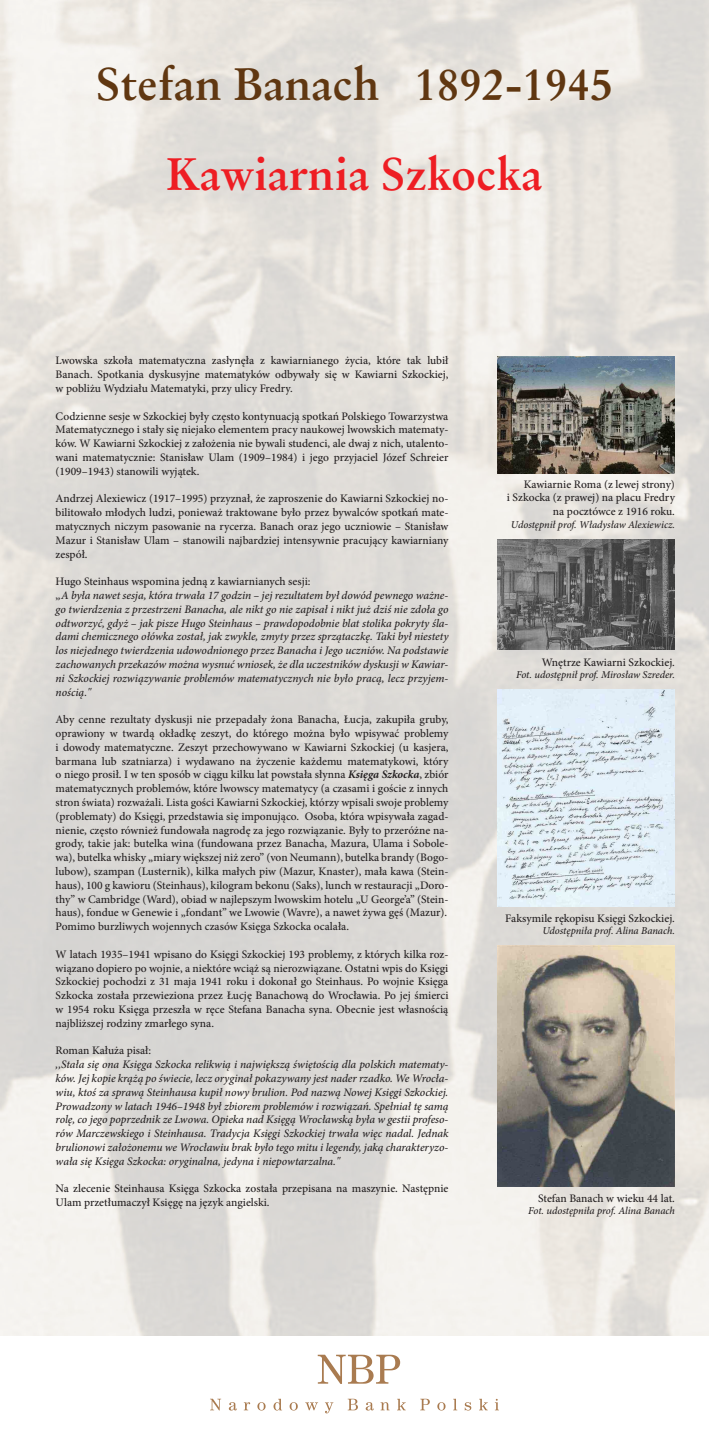
<style>
.page{position:relative;width:709px;height:1453px;background:#fff}
.page>*{position:absolute;margin:0;border:0;box-sizing:border-box;transform-origin:0 0}
.t1{font:700 46.98px "Orig Garmnd PL";color:#603711}
.t2{font:700 46.98px "Orig Garmnd PL";color:#ee1d23}
.t3{font:500 11.5px/13.8px "Minion Pro";color:#231f20;text-align:justify}
.t4{font:italic 500 11.5px/13.8px "Minion Pro";letter-spacing:-.005em;color:#231f20}
.t5{font:italic 500 10.5px "Minion Pro";letter-spacing:-.01em;color:#231f20}
.s1{font-style:normal}
.s2{font-weight:700;font-style:italic}
</style>
<div class="page">
<img style="left:0;top:0;width:709px;height:1336px">
<svg style="left:210px;top:1399px;width:11px;height:11px"></svg>
<svg style="left:229px;top:1402px;width:8px;height:8px"></svg>
<svg style="left:244px;top:1402px;width:6px;height:8px"></svg>
<svg style="left:257px;top:1402px;width:8px;height:8px"></svg>
<svg style="left:273px;top:1399px;width:9px;height:11px"></svg>
<svg style="left:289px;top:1402px;width:9px;height:8px"></svg>
<svg style="left:305px;top:1402px;width:13px;height:8px"></svg>
<svg style="left:325px;top:1402px;width:8px;height:11px"></svg>
<svg style="left:348px;top:1399px;width:10px;height:11px"></svg>
<svg style="left:366px;top:1402px;width:8px;height:8px"></svg>
<svg style="left:380px;top:1402px;width:9px;height:8px"></svg>
<svg style="left:397px;top:1399px;width:9px;height:11px"></svg>
<svg style="left:420px;top:1399px;width:10px;height:11px"></svg>
<svg style="left:437px;top:1402px;width:8px;height:8px"></svg>
<svg style="left:453px;top:1399px;width:4px;height:11px"></svg>
<svg style="left:465px;top:1402px;width:6px;height:8px"></svg>
<svg style="left:479px;top:1399px;width:9px;height:11px"></svg>
<svg style="left:495px;top:1399px;width:4px;height:11px"></svg>
<svg style="left:318px;top:1355px;width:82px;height:29px"></svg>
<img style="left:497px;top:356px;width:178px;height:118px">
<img style="left:497px;top:689px;width:178px;height:217px">
<img style="left:497px;top:945px;width:178px;height:241px">
<img style="left:497px;top:539px;width:177px;height:111px">
<h1 class="t1" style="left:96px;top:56px;width:519px">Stefan Banach 1892-1945</h1>
<h1 class="t2" style="left:166px;top:146px;width:378px">Kawiarnia Szkocka</h1>
<p class="t3" style="left:56px;top:354px;width:394px">Lwowska szkoła matematyczna zasłynęła z kawiarnianego życia, które tak lubił Banach. Spotkania dyskusyjne matematyków odbywały się w Kawiarni Szkockiej, w pobliżu Wydziału Matematyki, przy ulicy Fredry.</p>
<p class="t3" style="left:56px;top:409px;width:394px">Codzienne sesje w Szkockiej były często kontynuacją spotkań Polskiego Towarzystwa Matematycznego i stały się niejako elementem pracy naukowej lwowskich matematy&shy;ków. W Kawiarni Szkockiej z założenia nie bywali studenci, ale dwaj z nich, utalento&shy;wani matematycznie: Stanisław Ulam (1909–1984) i jego przyjaciel Józef Schreier (1909–1943) stanowili wyjątek.</p>
<p class="t3" style="left:56px;top:492px;width:394px">Andrzej Alexiewicz (1917–1995) przyznał, że zaproszenie do Kawiarni Szkockiej no&shy;bilitowało młodych ludzi, ponieważ traktowane było przez bywalców spotkań mate&shy;matycznych niczym pasowanie na rycerza. Banach oraz jego uczniowie – Stanisław Mazur i Stanisław Ulam – stanowili najbardziej intensywnie pracujący kawiarniany zespół.</p>
<p class="t4" style="left:56px;top:574px;width:394px"><span class="s1">Hugo Steinhaus wspomina jedną z kawiarnianych sesji:<br>,</span>,A była nawet sesja, która trwała 17 godzin – jej rezultatem był dowód pewnego ważne&shy;go twierdzenia z przestrzeni Banacha, ale nikt go nie zapisał i nikt już dziś nie zdoła go odtworzyć, gdyż – jak pisze Hugo Steinhaus – prawdopodobnie blat stolika pokryty śla&shy;dami chemicznego ołówka został, jak zwykle, zmyty przez sprzątaczkę. Taki był niestety los niejednego twierdzenia udowodnionego przez Banacha i Jego uczniów. Na podstawie zachowanych przekazów można wysnuć wniosek, że dla uczestników dyskusji w Kawiar&shy;ni Szkockiej rozwiązywanie problemów matematycznych nie było pracą, lecz przyjem&shy;nością."</p>
<p class="t3" style="left:56px;top:713px;width:394px">Aby cenne rezultaty dyskusji nie przepadały żona Banacha, Łucja, zakupiła gruby, oprawiony w twardą okładkę zeszyt, do którego można było wpisywać problemy i dowody matematyczne. Zeszyt przechowywano w Kawiarni Szkockiej (u kasjera, barmana lub szatniarza) i wydawano na życzenie każdemu matematykowi, który o niego prosił. I w ten sposób w ciągu kilku lat powstała słynna <span class="s2">Księga Szkocka</span>, zbiór matematycznych problemów, które lwowscy matematycy (a czasami i goście z innych stron świata) rozważali. Lista gości Kawiarni Szkockiej, którzy wpisali swoje problemy (problematy) do Księgi, przedstawia się imponująco. Osoba, która wpisywała zagad&shy;nienie, często również fundowała nagrodę za jego rozwiązanie. Były to przeróżne na&shy;grody, takie jak: butelka wina (fundowana przez Banacha, Mazura, Ulama i Sobole&shy;wa), butelka whisky „miary większej niż zero” (von Neumann), butelka brandy (Bogo&shy;lubow), szampan (Lusternik), kilka małych piw (Mazur, Knaster), mała kawa (Stein&shy;haus), 100 g kawioru (Steinhaus), kilogram bekonu (Saks), lunch w restauracji „Doro&shy;thy” w Cambridge (Ward), obiad w najlepszym lwowskim hotelu „U George’a” (Stein&shy;haus), fondue w Genewie i „fondant” we Lwowie (Wavre), a nawet żywa gęś (Mazur).<br>Pomimo burzliwych wojennych czasów Księga Szkocka ocalała.</p>
<p class="t3" style="left:56px;top:947px;width:394px">W latach 1935–1941 wpisano do Księgi Szkockiej 193 problemy, z których kilka roz&shy;wiązano dopiero po wojnie, a niektóre wciąż są nierozwiązane. Ostatni wpis do Księgi Szkockiej pochodzi z 31 maja 1941 roku i dokonał go Steinhaus. Po wojnie Księga Szkocka została przewieziona przez Łucję Banachową do Wrocławia. Po jej śmierci w 1954 roku Księga przeszła w ręce Stefana Banacha syna. Obecnie jest własnością najbliższej rodziny zmarłego syna.</p>
<p class="t3" style="left:56px;top:1044px;width:97px">Roman Kałuża pisał:</p>
<p class="t4" style="left:56px;top:1057px;width:394px;text-align:justify">,,Stała się ona Księga Szkocka relikwią i największą świętością dla polskich matematy&shy;ków. Jej kopie krążą po świecie, lecz oryginał pokazywany jest nader rzadko. We Wrocła&shy;wiu, ktoś za sprawą Steinhausa kupił nowy brulion. Pod nazwą Nowej Księgi Szkockiej.<br>Prowadzony w latach 1946–1948 był zbiorem problemów i rozwiązań. Spełniał tę samą rolę, co jego poprzednik ze Lwowa. Opieka nad Księgą Wrocławską była w gestii profeso&shy;rów Marczewskiego i Steinhausa. Tradycja Księgi Szkockiej trwała więc nadal. Jednak brulionowi założonemu we Wrocławiu brak było tego mitu i legendy, jaką charakteryzo&shy;wała się Księga Szkocka: oryginalna, jedyna i niepowtarzalna."</p>
<p class="t3" style="left:56px;top:1182px;width:394px">Na zlecenie Steinhausa Księga Szkocka została przepisana na maszynie. Następnie<br>Ulam przetłumaczył Księgę na język angielski.</p>
<p class="t3" style="left:507px;top:477px;width:169px;text-align:right">Kawiarnie Roma (z lewej strony)<br>i Szkocka (z prawej) na placu Fredry na pocztówce z 1916 roku.</p>
<p class="t5" style="left:511px;top:517px;width:165px">Udostępnił prof. Władysław Alexiewicz.</p>
<p class="t3" style="left:541px;top:655px;width:135px">Wnętrze Kawiarni Szkockiej.</p>
<p class="t5" style="left:516px;top:668px;width:160px">Fot. udostępnił prof. Mirosław Szreder.</p>
<p class="t3" style="left:505px;top:911px;width:171px">Faksymile rękopisu Księgi Szkockiej.</p>
<p class="t5" style="left:542px;top:923px;width:134px">Udostępniła prof. Alina Banach.</p>
<p class="t3" style="left:538px;top:1191px;width:138px">Stefan Banach w wieku 44 lat.</p>
<p class="t5" style="left:528px;top:1204px;width:148px">Fot. udostępniła prof. Alina Banach</p>
</div>
